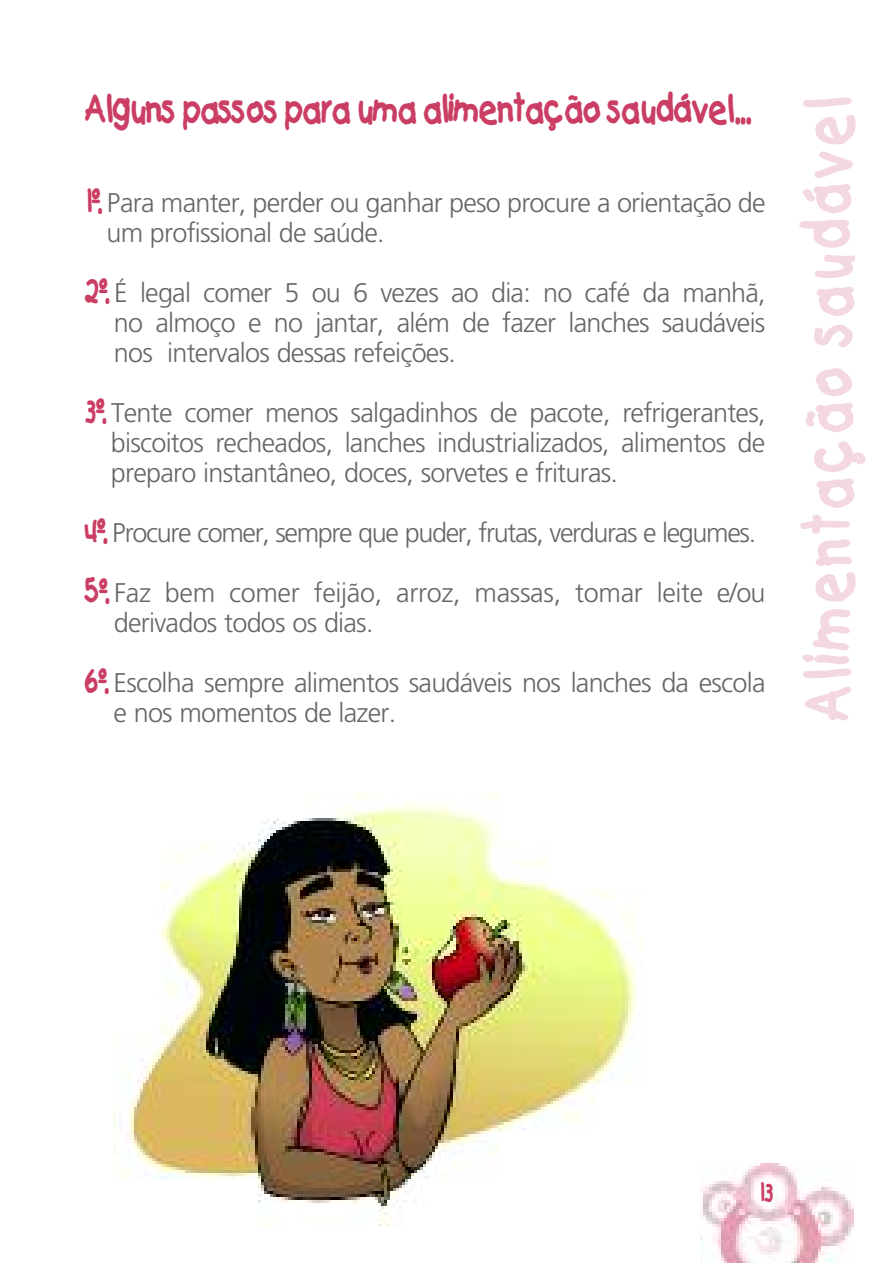
<style>
.page{position:relative;width:893px;height:1263px;background:#fff}
.page>*{position:absolute;margin:0;border:0;box-sizing:border-box;transform-origin:0 0}
.t1{font:100 60px "Catchup";letter-spacing:.09em;color:#f4d8e0}
.t2{font:100 36px "Catchup";color:#ca3e64}
.t3{font:300 27px/30px "Frutiger LT";letter-spacing:-.03em;color:#66666a}
.t4{font:300 27px/30px "Frutiger LT";letter-spacing:-.01em;color:#66666a}
.t5{font:300 27px "Frutiger LT";letter-spacing:-.05em;color:#66666a}
.t6{font:100 24px "Catchup";color:#ca3e64}
.s1{font-family:"Catchup";font-weight:100;font-size:30px;color:#ca3e64}
</style>
<div class="page">
<img style="left:700px;top:1164px;width:153px;height:99px">
<img style="left:114px;top:794px;width:523px;height:431px">
<h2 class="t2" style="left:85px;top:89px;width:666px">Alguns passos para uma alimentação saudável...</h2>
<p class="t3" style="left:106px;top:188px;width:661px;text-indent:-21px"><span class="s1">1º.</span> Para manter, perder ou ganhar peso procure a orientação de um profissional de saúde.</p>
<p class="t3" style="left:114px;top:278px;width:653px;text-align:justify;text-indent:-29px"><span class="s1">2º.</span> É legal comer 5 ou 6 vezes ao dia: no café da manhã, no almoço e no jantar, além de fazer lanches saudáveis nos intervalos dessas refeições.</p>
<p class="t3" style="left:111px;top:398px;width:656px;text-align:justify;text-indent:-26px"><span class="s1">3º.</span> Tente comer menos salgadinhos de pacote, refrigerantes, biscoitos recheados, lanches industrializados, alimentos de preparo instantâneo, doces, sorvetes e frituras.</p>
<p class="t5" style="left:85px;top:518px;width:673px"><span class="s1">4º.</span> Procure comer, sempre que puder, frutas, verduras e legumes.</p>
<p class="t4" style="left:114px;top:578px;width:653px;text-indent:-29px"><span class="s1">5º.</span> Faz bem comer feijão, arroz, massas, tomar leite e/ou derivados todos os dias.</p>
<p class="t3" style="left:114px;top:668px;width:653px;text-indent:-28px"><span class="s1">6º.</span> Escolha sempre alimentos saudáveis nos lanches da escola e nos momentos de lazer.</p>
<h1 class="t1" style="left:795px;top:720px;width:624px;rotate:-90deg">Alimentação saudável</h1>
<p class="t6" style="left:759px;top:1179px;width:16px">13</p>
</div>
